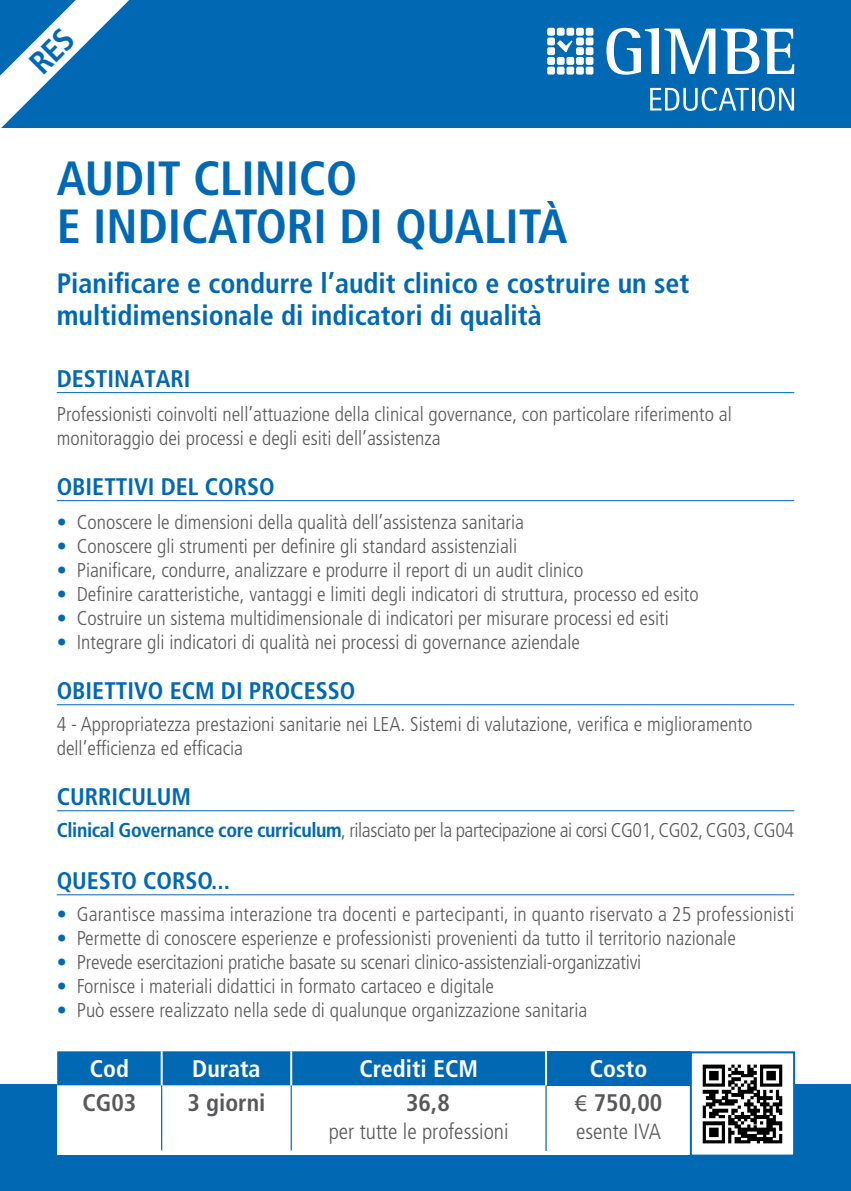
<style>
.page{position:relative;width:851px;height:1191px;background:#fff}
.page>*{position:absolute;margin:0;border:0;box-sizing:border-box;transform-origin:0 0}
.t1{font:700 condensed 48px/48px "Frutiger LT Std";color:#0168b3}
.t2{font:700 condensed 28px/32px "Frutiger LT Std";color:#0168b3}
.t3{font:700 condensed 24px "Frutiger LT Std";color:#0168b3}
.t4{font:700 condensed 24px "Frutiger LT Std";color:#fff}
.t5{font:700 condensed 24px "Frutiger LT Std";color:#57585a}
.t6{font:300 condensed 22px "Frutiger LT Std";color:#57585a}
.t7{font:300 condensed 20px/24px "Frutiger LT Std";color:#57585a}
.t8{font:300 condensed 20px "Frutiger LT Std";letter-spacing:-.02em;color:#57585a}
.s1{font-weight:400;color:#0168b3}
.s2{font-weight:700;color:#0168b3}
.s3{color:#0168b3}
.s4{font-family:"Myriad Pro";font-weight:400;font-stretch:normal}
</style>
<div class="page">
<hr style="left:57px;top:392px;width:737px;height:1px;background:#0168b3">
<hr style="left:57px;top:500px;width:737px;height:1px;background:#0168b3">
<hr style="left:57px;top:704px;width:737px;height:1px;background:#0168b3">
<hr style="left:57px;top:810px;width:737px;height:1px;background:#0168b3">
<hr style="left:57px;top:894px;width:737px;height:1px;background:#0168b3">
<div style="left:0;top:0;width:850px;height:127px;background:#0168b3"></div>
<div style="left:0;top:1085px;width:850px;height:106px;background:#0168b3"></div>
<svg style="left:606px;top:28px;width:109px;height:47px"></svg>
<svg style="left:721px;top:29px;width:73px;height:45px"></svg>
<div style="left:547px;top:28px;width:8px;height:8px;background:#fff;border-radius:2px"></div>
<div style="left:556px;top:28px;width:8px;height:8px;background:#fff;border-radius:2px"></div>
<div style="left:566px;top:28px;width:8px;height:8px;background:#fff;border-radius:2px"></div>
<div style="left:576px;top:28px;width:7px;height:8px;background:#fff;border-radius:2px"></div>
<div style="left:585px;top:28px;width:8px;height:8px;background:#fff;border-radius:2px"></div>
<div style="left:547px;top:37px;width:8px;height:8px;background:#fff;border-radius:2px"></div>
<div style="left:576px;top:37px;width:7px;height:8px;background:#fff;border-radius:2px"></div>
<div style="left:585px;top:37px;width:8px;height:8px;background:#fff;border-radius:2px"></div>
<div style="left:547px;top:47px;width:8px;height:8px;background:#fff;border-radius:2px"></div>
<div style="left:576px;top:47px;width:7px;height:8px;background:#fff;border-radius:2px"></div>
<div style="left:585px;top:47px;width:8px;height:8px;background:#fff;border-radius:2px"></div>
<div style="left:547px;top:57px;width:8px;height:8px;background:#fff;border-radius:2px"></div>
<div style="left:556px;top:57px;width:8px;height:8px;background:#fff;border-radius:2px"></div>
<div style="left:566px;top:57px;width:8px;height:8px;background:#fff;border-radius:2px"></div>
<div style="left:576px;top:57px;width:7px;height:8px;background:#fff;border-radius:2px"></div>
<div style="left:585px;top:57px;width:8px;height:8px;background:#fff;border-radius:2px"></div>
<div style="left:547px;top:67px;width:8px;height:8px;background:#fff;border-radius:2px"></div>
<div style="left:556px;top:67px;width:8px;height:8px;background:#fff;border-radius:2px"></div>
<div style="left:566px;top:67px;width:8px;height:8px;background:#fff;border-radius:2px"></div>
<div style="left:576px;top:67px;width:7px;height:8px;background:#fff;border-radius:2px"></div>
<div style="left:585px;top:67px;width:8px;height:8px;background:#fff;border-radius:2px"></div>
<svg style="left:650px;top:88px;width:98px;height:23px"></svg>
<hr style="left:751px;top:88px;width:3px;height:23px;background:#fff">
<svg style="left:758px;top:88px;width:36px;height:23px"></svg>
<svg style="left:557px;top:40px;width:15px;height:12px"></svg>
<div style="left:57px;top:1051px;width:737px;height:103px;background:#fff"></div>
<div style="left:57px;top:1051px;width:488px;height:34px;background:#0168b3"></div>
<div style="left:546px;top:1051px;width:145px;height:34px;background:#0168b3"></div>
<hr style="left:161px;top:1085px;width:1px;height:65px;background:#0168b3">
<hr style="left:290px;top:1085px;width:2px;height:65px;background:#0168b3">
<hr style="left:545px;top:1085px;width:1px;height:66px;background:#0168b3">
<hr style="left:161px;top:1051px;width:2px;height:34px;background:#fff">
<hr style="left:290px;top:1051px;width:2px;height:34px;background:#fff">
<hr style="left:545px;top:1051px;width:2px;height:34px;background:#fff">
<img style="left:702px;top:1064px;width:81px;height:80px">
<div style="left:689px;top:1051px;width:106px;height:105px;border:2px solid #0168b3"></div>
<svg style="left:0;top:0;width:129px;height:128px"></svg>
<h1 class="t1" style="left:57px;top:154px;width:512px">Audit Clinico<br>e Indicatori di Qualità</h1>
<h2 class="t2" style="left:57px;top:267px;width:634px">Pianificare e condurre l’audit clinico e costruire un set multidimensionale di indicatori di qualità</h2>
<p class="t3" style="left:57px;top:364px;width:135px">Destinatari</p>
<p class="t7" style="left:57px;top:402px;width:676px">Professionisti coinvolti nell’attuazione della clinical governance, con particolare riferimento al monitoraggio dei processi e degli esiti dell’assistenza</p>
<p class="t3" style="left:57px;top:472px;width:219px">Obiettivi del Corso</p>
<p class="t7" style="left:57px;top:510px;width:469px"><span class="s1">•</span> Conoscere le dimensioni della qualità dell’assistenza sanitaria</p>
<p class="t7" style="left:57px;top:534px;width:462px"><span class="s1">•</span> Conoscere gli strumenti per definire gli standard assistenziali</p>
<p class="t7" style="left:57px;top:558px;width:528px"><span class="s1">•</span> Pianificare, condurre, analizzare e produrre il report di un audit clinico</p>
<p class="t7" style="left:57px;top:582px;width:643px"><span class="s1">•</span> Definire caratteristiche, vantaggi e limiti degli indicatori di struttura, processo ed esito</p>
<p class="t7" style="left:57px;top:606px;width:613px"><span class="s1">•</span> Costruire un sistema multidimensionale di indicatori per misurare processi ed esiti</p>
<p class="t7" style="left:57px;top:630px;width:524px"><span class="s1">•</span> Integrare gli indicatori di qualità nei processi di governance aziendale</p>
<p class="t3" style="left:57px;top:676px;width:260px">Obiettivo ECM DI PROCESSO</p>
<p class="t7" style="left:57px;top:712px;width:697px">4 - Appropriatezza prestazioni sanitarie nei LEA. Sistemi di valutazione, verifica e miglioramento dell’efficienza ed efficacia</p>
<p class="t3" style="left:57px;top:782px;width:136px">CurriculUM</p>
<p class="t8" style="left:57px;top:818px;width:738px"><span class="s2">Clinical Governance core curriculum</span>, rilasciato per la partecipazione ai corsi CG01, CG02, CG03, CG04</p>
<p class="t3" style="left:57px;top:866px;width:29px">QUESTO</p>
<p class="t3" style="left:143px;top:866px;width:28px">CORSO</p>
<p class="t3" style="left:211px;top:866px;width:20px">...</p>
<p class="t7" style="left:57px;top:902px;width:739px"><span class="s3">•</span> Garantisce massima interazione tra docenti e partecipanti, in quanto riservato a 25 professionisti</p>
<p class="t7" style="left:57px;top:926px;width:680px"><span class="s3">•</span> Permette di conoscere esperienze e professionisti provenienti da tutto il territorio nazionale</p>
<p class="t7" style="left:57px;top:950px;width:586px"><span class="s3">•</span> Prevede esercitazioni pratiche basate su scenari clinico-assistenziali-organizzativi</p>
<p class="t7" style="left:57px;top:974px;width:439px"><span class="s3">•</span> Fornisce i materiali didattici in formato cartaceo e digitale</p>
<p class="t7" style="left:57px;top:998px;width:532px"><span class="s3">•</span> Può essere realizzato nella sede di qualunque organizzazione sanitaria</p>
<p class="t4" style="left:90px;top:1054px;width:41px">Cod</p>
<p class="t4" style="left:192px;top:1054px;width:70px">Durata</p>
<p class="t4" style="left:359px;top:1054px;width:120px">Crediti ECM</p>
<p class="t4" style="left:589px;top:1054px;width:59px">Costo</p>
<p class="t5" style="left:82px;top:1088px;width:55px">CG03</p>
<p class="t5" style="left:187px;top:1088px;width:79px">3 giorni</p>
<p class="t5" style="left:406px;top:1088px;width:45px">36,8</p>
<p class="t6" style="left:328px;top:1119px;width:181px">per tutte le professioni</p>
<p class="t5" style="left:574px;top:1088px;width:89px"><span class="s4">€</span> 750,00</p>
<p class="t6" style="left:576px;top:1119px;width:86px">esente IVA</p>
</div>
